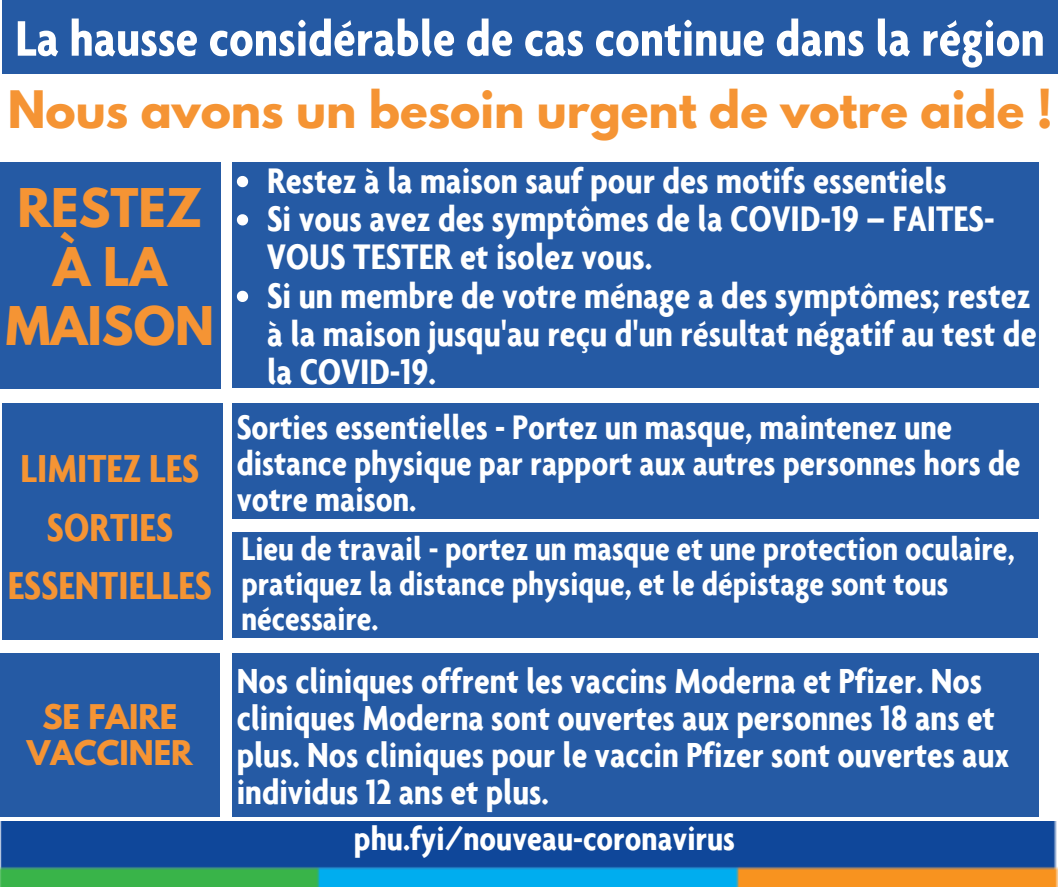
<style>
.page{position:relative;width:1058px;height:887px;background:#fff}
.page>*{position:absolute;margin:0;border:0;box-sizing:border-box;transform-origin:0 0}
.t1{font:700 condensed 54px "Agenda";color:#fff}
.t2{font:700 47.25px/58.5px "League Spartan";color:#f59434;text-align:center}
.t3{font:700 45.75px "League Spartan";color:#f59434}
.t4{font:700 condensed 42px/58.5px "Agenda";color:#f59434;text-align:center}
.t5{font:700 condensed 38.25px/38.2px "Agenda";color:#fff}
.t6{font:700 condensed 37.5px/37.2px "Agenda";color:#fff}
.t7{font:700 condensed 36.75px/36px "Agenda";color:#fff}
.t8{font:700 condensed 36px "Agenda";color:#fff}
.t9{font:700 condensed 35.25px/34.8px "Agenda";color:#fff}
.t10{font:700 condensed 34.5px "Agenda";color:#fff}
.t11{font:700 30.15px/36px "League Spartan";color:#f59434;text-align:center}
</style>
<div class="page">
<img style="left:0;top:821px;width:1058px;height:65px">
<div style="left:232px;top:162px;width:806px;height:226px;background:#255aa4"></div>
<svg style="left:237px;top:176px;width:11px;height:11px"></svg>
<svg style="left:237px;top:214px;width:11px;height:11px"></svg>
<svg style="left:237px;top:291px;width:11px;height:11px"></svg>
<div style="left:2px;top:1px;width:1055px;height:73px;background:#255aa4"></div>
<div style="left:232px;top:653px;width:806px;height:163px;background:#255aa4"></div>
<div style="left:232px;top:532px;width:806px;height:105px;background:#255aa4"></div>
<div style="left:232px;top:403px;width:806px;height:116px;background:#255aa4"></div>
<div style="left:0;top:162px;width:220px;height:226px;background:#255aa4"></div>
<div style="left:2px;top:403px;width:220px;height:236px;background:#255aa4"></div>
<div style="left:0;top:653px;width:219px;height:163px;background:#255aa4"></div>
<p class="t1" style="left:15px;top:7px;width:1031px">La hausse considérable de cas continue dans la région</p>
<p class="t3" style="left:8px;top:87px;width:1046px">Nous avons un besoin urgent de votre aide !</p>
<p class="t2" style="left:6px;top:185px;width:210px">RESTEZ<br>À LA<br>MAISON</p>
<p class="t4" style="left:8px;top:438px;width:206px">LIMITEZ LES<br>SORTIES<br>ESSENTIELLES</p>
<p class="t11" style="left:27px;top:702px;width:167px">SE FAIRE<br>VACCINER</p>
<p class="t5" style="left:267px;top:160px;width:681px">Restez à la maison sauf pour des motifs essentiels</p>
<p class="t5" style="left:267px;top:198px;width:729px">Si vous avez des symptômes de la COVID-19 – FAITES-<br>VOUS TESTER et isolez vous.</p>
<p class="t5" style="left:267px;top:275px;width:771px">Si un membre de votre ménage a des symptômes; restez à la maison jusqu'au reçu d'un résultat négatif au test de la COVID-19.</p>
<p class="t7" style="left:237px;top:408px;width:785px">Sorties essentielles - Portez un masque, maintenez une distance physique par rapport aux autres personnes hors de votre maison.</p>
<p class="t10" style="left:278px;top:437px;width:687px">Nos cliniques offrent les vaccins Moderna et Pfizer. Nos</p>
<p class="t9" style="left:241px;top:530px;width:774px">Lieu de travail - portez un masque et une protection oculaire, pratiquez la distance physique, et le dépistage sont tous nécessaire.</p>
<p class="t10" style="left:278px;top:538px;width:140px">ans et plus.</p>
<p class="t6" style="left:237px;top:660px;width:774px">Nos cliniques offrent les vaccins Moderna et Pfizer. Nos cliniques Moderna sont ouvertes aux personnes 18 ans et plus. Nos cliniques pour le vaccin Pfizer sont ouvertes aux individus 12 ans et plus.</p>
<p class="t8" style="left:354px;top:816px;width:382px">phu.fyi/nouveau-coronavirus</p>
</div>
